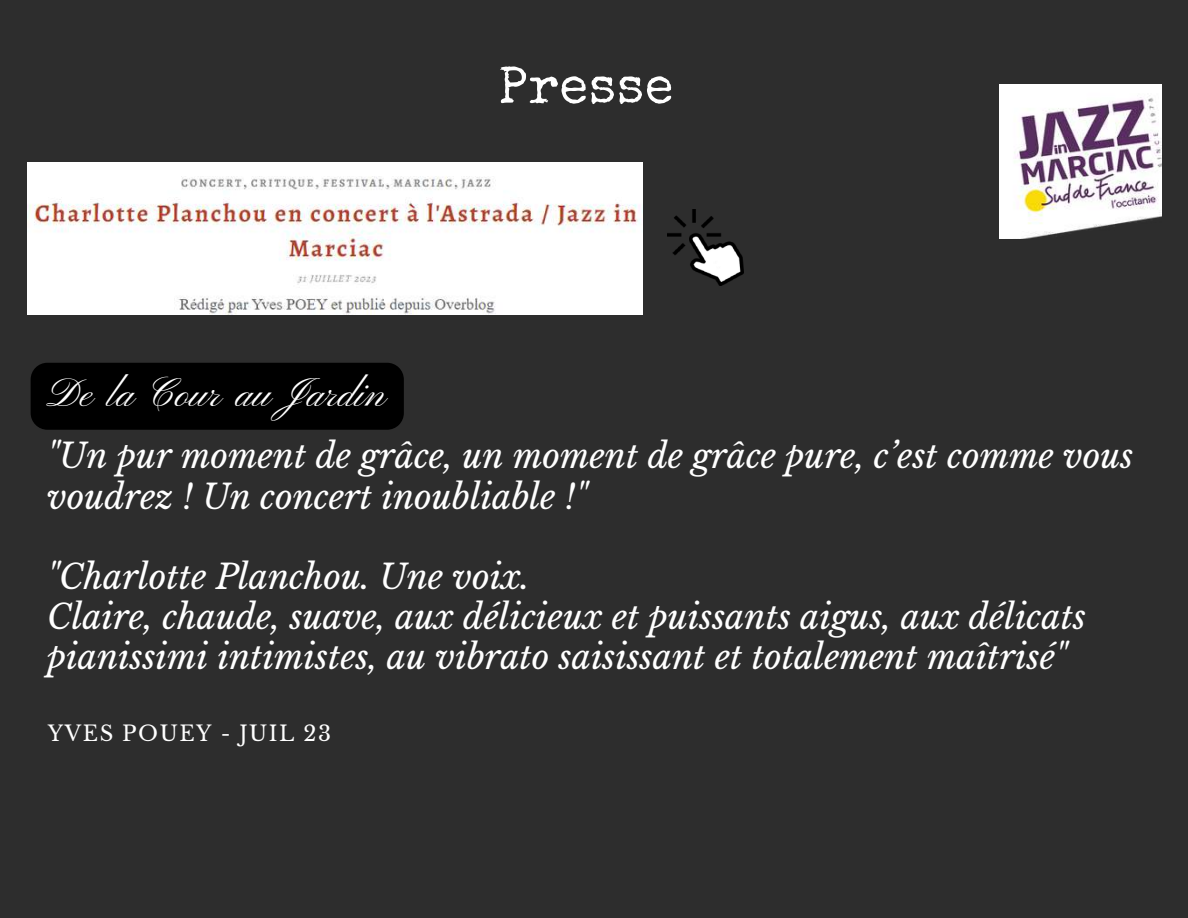
<style>
.page{position:relative;width:1188px;height:918px;background:#2d2d2d}
.page>*{position:absolute;margin:0;border:0;box-sizing:border-box;transform-origin:0 0}
.t1{font:52.5px "Special Elite";letter-spacing:.015em;color:#fff}
.t2{font:40.95px "Pinyon Script";color:#fff}
.t3{font:italic 33.75px/40px "Libre Baskerville";color:#fff}
.t4{font:21.15px "Libre Baskerville";letter-spacing:.07em;color:#fff}
</style>
<div class="page">
<img style="left:667px;top:209px;width:77px;height:77px">
<img style="left:27px;top:162px;width:616px;height:152px">
<div style="left:31px;top:363px;width:373px;height:67px;background:#000"></div>
<img style="left:1000px;top:84px;width:162px;height:154px">
<p class="t2" style="left:47px;top:370px;width:342px">De la Cour au Jardin</p>
<h1 class="t1" style="left:498px;top:66px;width:176px">Presse</h1>
<p class="t3" style="left:47px;top:437px;width:1088px">"Un pur moment de grâce, un moment de grâce pure, c’est comme vous voudrez ! Un concert inoubliable !"</p>
<p class="t3" style="left:47px;top:557px;width:1040px">"Charlotte Planchou. Une voix.<br>Claire, chaude, suave, aux délicieux et puissants aigus, aux délicats pianissimi intimistes, au vibrato saisissant et totalement maîtrisé"</p>
<p class="t4" style="left:48px;top:721px;width:285px">YVES POUEY - JUIL 23</p>
</div>
